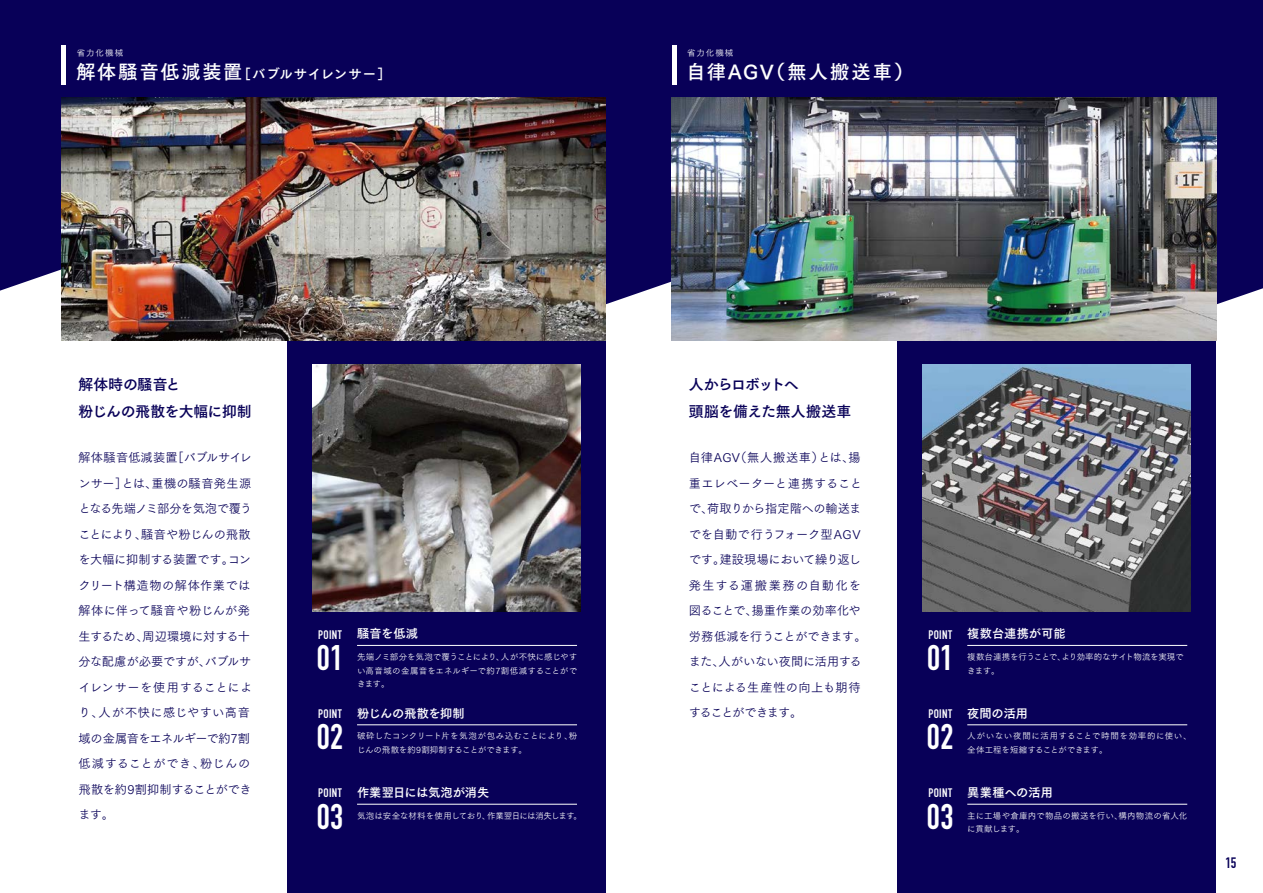
<style>
.page{position:relative;width:1263px;height:893px;background:#fff}
.page>*{position:absolute;margin:0;border:0;box-sizing:border-box;transform-origin:0 0}
.t1{font:700 35.1px "DIN Condensed";letter-spacing:.015em;color:#fff}
.t2{font:19.2px "Tsuku Go Pro B";letter-spacing:.105em;color:#fff}
.t3{font:14.85px/26.5px "Tsuku Go Pro B";letter-spacing:-.025em;color:#080058}
.t4{font:14.85px/26.5px "Tsuku Go Pro B";letter-spacing:-.045em;color:#080058}
.t5{font:700 14.85px "DIN Condensed";color:#080058}
.t6{font:13.35px "Tsuku Go Pro B";letter-spacing:.045em;color:#fff}
.t7{font:12.15px/25.5px "Tsuku Go Pro R";letter-spacing:-.01em;color:#080058}
.t8{font:12.15px "Tsuku Go Pro B";letter-spacing:-.005em;color:#fff}
.t9{font:700 12.15px "DIN Condensed";letter-spacing:.03em;color:#fff}
.t10{font:8.55px/13.8px "Tsuku Go Pro R";color:#fff}
.t11{font:8.55px/13.8px "Tsuku Go Pro R";letter-spacing:-.035em;color:#fff}
.t12{font:8.55px/13.8px "Tsuku Go Pro R";letter-spacing:.04em;color:#fff}
.s1{font-size:19.2px}
.s2{font-family:"Tsuku Go Pro B";font-weight:400}
.s3{font-family:"DIN Condensed";font-weight:700}
</style>
<div class="page">
<div style="left:897px;top:340px;width:319px;height:553px;background:#080058"></div>
<div style="left:287px;top:340px;width:319px;height:553px;background:#080058"></div>
<div style="left:0;top:0;width:1263px;height:304px;background:#080058"></div>
<img style="left:62px;top:98px;width:544px;height:242px">
<img style="left:672px;top:98px;width:544px;height:242px">
<img style="left:313px;top:365px;width:267px;height:246px">
<img style="left:923px;top:365px;width:268px;height:246px">
<hr style="left:62px;top:46px;width:4px;height:39px;background:#fff">
<hr style="left:357px;top:804px;width:220px;height:1px;background:#fff">
<hr style="left:357px;top:724px;width:220px;height:1px;background:#fff">
<hr style="left:357px;top:645px;width:220px;height:1px;background:#fff">
<hr style="left:672px;top:46px;width:4px;height:39px;background:#fff">
<hr style="left:967px;top:804px;width:220px;height:1px;background:#fff">
<hr style="left:967px;top:724px;width:220px;height:1px;background:#fff">
<hr style="left:967px;top:645px;width:220px;height:1px;background:#fff">
<p class="t10" style="left:77px;top:45px;width:48px">省力化機械</p>
<p class="t6" style="left:76px;top:62px;width:316px"><span class="s1">解体騒音低減装置</span>［バブルサイレンサー］</p>
<p class="t10" style="left:687px;top:45px;width:48px">省力化機械</p>
<h2 class="t2" style="left:687px;top:55px;width:228px">自律AGV（無人搬送車）</h2>
<p class="t3" style="left:78px;top:370px;width:175px">解体時の騒音と<br>粉じんの飛散を大幅に抑制</p>
<p class="t7" style="left:78px;top:443px;width:175px">解体騒音低減装置［バブルサイレンサー］とは、重機の騒音発生源となる先端ノミ部分を気泡で覆うことにより、騒音や粉じんの飛散を大幅に抑制する装置です。コンクリート構造物の解体作業では解体に伴って騒音や粉じんが発生するため、周辺環境に対する十分な配慮が必要ですが、バブルサイレンサーを使用することにより、人が不快に感じやすい高音域の金属音をエネルギーで約7割低減することができ、粉じんの飛散を約9割抑制することができます。</p>
<p class="t9" style="left:318px;top:626px;width:101px">POINT <span class="s2">騒音を低減</span></p>
<p class="t10" style="left:357px;top:649px;width:222px;text-align:justify">先端ノミ部分を気泡で覆うことにより、人が不快に感じやすい高音域の金属音をエネルギーで約7割低減することができます。</p>
<h1 class="t1" style="left:317px;top:634px;width:28px">01</h1>
<p class="t8" style="left:318px;top:702px;width:148px"><span class="s3">POINT</span> 粉じんの飛散を抑制</p>
<p class="t10" style="left:357px;top:728px;width:222px">破砕したコンクリート片を気泡が包み込むことにより、粉じんの飛散を約9割抑制することができます。</p>
<h1 class="t1" style="left:317px;top:713px;width:28px">02</h1>
<p class="t8" style="left:318px;top:782px;width:173px"><span class="s3">POINT</span> 作業翌日には気泡が消失</p>
<p class="t11" style="left:357px;top:807px;width:226px">気泡は安全な材料を使用しており、作業翌日には消失します。</p>
<h1 class="t1" style="left:317px;top:793px;width:28px">03</h1>
<p class="t4" style="left:689px;top:370px;width:164px">人からロボットへ<br>頭脳を備えた無人搬送車</p>
<p class="t7" style="left:689px;top:443px;width:179px">自律AGV（無人搬送車）とは、揚重エレベーターと連携することで、荷取りから指定階への輸送までを自動で行うフォーク型AGVです。建設現場において繰り返し発生する運搬業務の自動化を図ることで、揚重作業の効率化や労務低減を行うことができます。また、人がいない夜間に活用することによる生産性の向上も期待することができます。</p>
<p class="t8" style="left:928px;top:623px;width:139px"><span class="s3">POINT</span> 複数台連携が可能</p>
<p class="t11" style="left:967px;top:649px;width:218px">複数台連携を行うことで、より効率的なサイト物流を実現できます。</p>
<h1 class="t1" style="left:927px;top:634px;width:28px">01</h1>
<p class="t9" style="left:928px;top:705px;width:101px">POINT <span class="s2">夜間の活用</span></p>
<p class="t12" style="left:967px;top:728px;width:226px">人がいない夜間に活用することで時間を効率的に使い、全体工程を短縮することができます。</p>
<h1 class="t1" style="left:927px;top:713px;width:28px">02</h1>
<p class="t8" style="left:928px;top:782px;width:126px"><span class="s3">POINT</span> 異業種への活用</p>
<p class="t10" style="left:967px;top:807px;width:222px">主に工場や倉庫内で物品の搬送を行い、構内物流の省人化に貢献します。</p>
<h1 class="t1" style="left:927px;top:793px;width:28px">03</h1>
<p class="t5" style="left:1225px;top:853px;width:12px">15</p>
</div>
